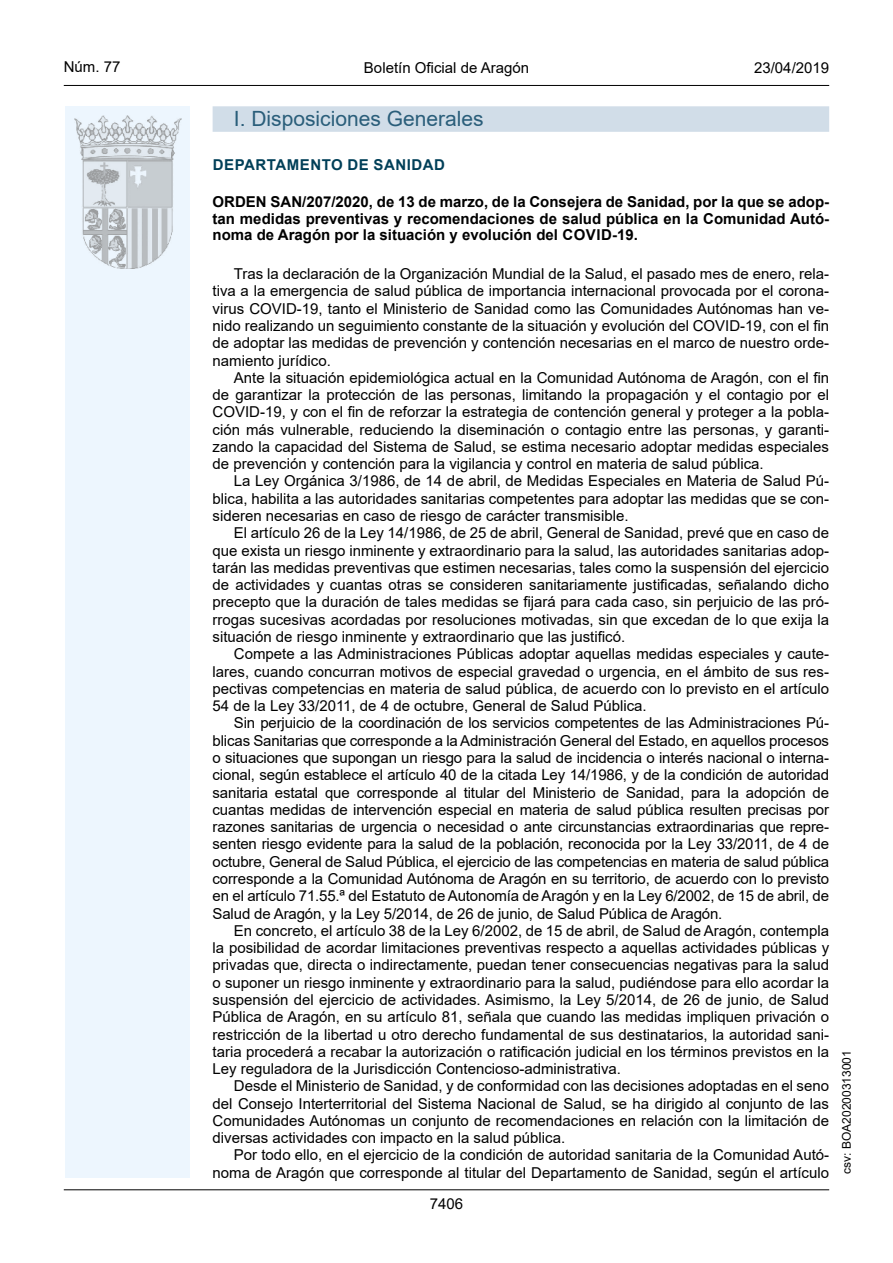
<style>
.page{position:relative;width:893px;height:1263px;background:#fff}
.page>*{position:absolute;margin:0;border:0;box-sizing:border-box;transform-origin:0 0}
.Titulo_sec{font:21px "Arial";color:#2a5e7a}
.inicio_de_parrafo{font:15px/17.2px "Arial";color:#000;text-align:justify}
.Titulo_text{font:700 15px/16.5px "Arial";color:#000;text-align:justify}
.estilo_head-c{font:15px "Arial MT2";color:#000}
.emisor_text{font:700 15px "Arial";letter-spacing:.035em;color:#003f58}
.estilo_head-d{font:15px "Arial";color:#000}
.estilo_head-i{font:15px "Arial";color:#000}
.numero_pagina{font:15px "Arial";color:#000}
.estilo_head-i-2{font:12px "Arial";color:#000}
.s1{font-family:"Arial MT2"}
</style>
<div class="page">
<div style="left:65px;top:106px;width:125px;height:1072px;background:#edf6fe"></div>
<img style="left:75px;top:115px;width:106px;height:153px">
<hr style="left:64px;top:85px;width:765px;height:1px;background:#000">
<hr style="left:64px;top:1189px;width:765px;height:1px;background:#000">
<div style="left:213px;top:106px;width:616px;height:26px;background:#d1dde8"></div>
<p class="estilo_head-i" style="left:64px;top:57px;width:58px">Núm. 77</p>
<p class="estilo_head-c" style="left:364px;top:57px;width:167px">Boletín Oficial de Aragón</p>
<p class="estilo_head-d" style="left:754px;top:57px;width:77px">23/04/2019</p>
<p class="Titulo_sec" style="left:234px;top:104px;width:251px">I. Disposiciones Generales</p>
<p class="emisor_text" style="left:213px;top:154px;width:234px">DEPARTAMENTO DE SANIDAD</p>
<p class="Titulo_text" style="left:213px;top:194px;width:618px">ORDEN SAN/207/2020, de 13 de marzo, de la Consejera de Sanidad, por la que se adop&shy;tan medidas preventivas y recomendaciones de salud pública en la Comunidad Autó&shy;noma de Aragón por la situación y evolución del COVID-19.</p>
<p class="inicio_de_parrafo" style="left:213px;top:265px;width:618px;text-indent:21px">Tras la declaración de la Organización Mundial de la Salud, el pasado mes de enero, rela&shy;tiva a la emergencia de salud pública de importancia internacional provocada por el corona&shy;virus COVID-19, tanto el Ministerio de Sanidad como las Comunidades Autónomas han ve&shy;<span class="s1">nido realizando un seguimiento constante de la situación y evolución del COVID-19, con el fin </span>de adoptar las medidas de prevención y contención necesarias en el marco de nuestro orde&shy;namiento jurídico.</p>
<p class="inicio_de_parrafo" style="left:213px;top:369px;width:618px;text-indent:21px"><span class="s1">Ante la situación epidemiológica actual en la Comunidad Autónoma de Aragón, con el fin </span>de garantizar la protección de las personas, limitando la propagación y el contagio por el <span class="s1">COVID-19, y con el fin de reforzar la estrategia de contención general y proteger a la pobla&shy;</span>ción más vulnerable, reduciendo la diseminación o contagio entre las personas, y garanti&shy;zando la capacidad del Sistema de Salud, se estima necesario adoptar medidas especiales de prevención y contención para la vigilancia y control en materia de salud pública.</p>
<p class="inicio_de_parrafo" style="left:213px;top:472px;width:618px;text-indent:21px">La Ley Orgánica 3/1986, de 14 de abril, de Medidas Especiales en Materia de Salud Pú&shy;blica, habilita a las autoridades sanitarias competentes para adoptar las medidas que se con&shy;sideren necesarias en caso de riesgo de carácter transmisible.</p>
<p class="inicio_de_parrafo" style="left:213px;top:524px;width:618px;text-indent:21px">El artículo 26 de la Ley 14/1986, de 25 de abril, General de Sanidad, prevé que en caso de que exista un riesgo inminente y extraordinario para la salud, las autoridades sanitarias adop&shy;tarán las medidas preventivas que estimen necesarias, tales como la suspensión del ejercicio <span class="s1">de actividades y cuantas otras se consideren sanitariamente justificadas, señalando dicho precepto que la duración de tales medidas se fijará para cada caso, sin perjuicio de las pró&shy;</span>rrogas sucesivas acordadas por resoluciones motivadas, sin que excedan de lo que exija la <span class="s1">situación de riesgo inminente y extraordinario que las justificó.</span></p>
<p class="inicio_de_parrafo" style="left:213px;top:645px;width:618px;text-indent:21px">Compete a las Administraciones Públicas adoptar aquellas medidas especiales y caute&shy;lares, cuando concurran motivos de especial gravedad o urgencia, en el ámbito de sus res&shy;pectivas competencias en materia de salud pública, de acuerdo con lo previsto en el artículo 54 de la Ley 33/2011, de 4 de octubre, General de Salud Pública.</p>
<p class="inicio_de_parrafo" style="left:213px;top:714px;width:618px;text-indent:21px">Sin perjuicio de la coordinación de los servicios competentes de las Administraciones Pú&shy;blicas Sanitarias que corresponde a la Administración General del Estado, en aquellos procesos o situaciones que supongan un riesgo para la salud de incidencia o interés nacional o interna&shy;cional, según establece el artículo 40 de la citada Ley 14/1986, y de la condición de autoridad sanitaria estatal que corresponde al titular del Ministerio de Sanidad, para la adopción de cuantas medidas de intervención especial en materia de salud pública resulten precisas por razones sanitarias de urgencia o necesidad o ante circunstancias extraordinarias que repre&shy;senten riesgo evidente para la salud de la población, reconocida por la Ley 33/2011, de 4 de octubre, General de Salud Pública, el ejercicio de las competencias en materia de salud pública corresponde a la Comunidad Autónoma de Aragón en su territorio, de acuerdo con lo previsto en el artículo 71.55.ª del Estatuto de Autonomía de Aragón y en la Ley 6/2002, de 15 de abril, de Salud de Aragón, y la Ley 5/2014, de 26 de junio, de Salud Pública de Aragón.</p>
<p class="inicio_de_parrafo" style="left:213px;top:922px;width:618px;text-indent:21px">En concreto, el artículo 38 de la Ley 6/2002, de 15 de abril, de Salud de Aragón, contempla la posibilidad de acordar limitaciones preventivas respecto a aquellas actividades públicas y privadas que, directa o indirectamente, puedan tener consecuencias negativas para la salud o suponer un riesgo inminente y extraordinario para la salud, pudiéndose para ello acordar la suspensión del ejercicio de actividades. Asimismo, la Ley 5/2014, de 26 de junio, de Salud <span class="s1">Pública de Aragón, en su artículo 81, señala que cuando las medidas impliquen privación o restricción de la libertad u otro derecho fundamental de sus destinatarios, la autoridad sani&shy;taria procederá a recabar la autorización o ratificación judicial en los términos previstos en la </span>Ley reguladora de la Jurisdicción Contencioso-administrativa.</p>
<p class="inicio_de_parrafo" style="left:213px;top:1077px;width:618px;text-indent:21px"><span class="s1">Desde el Ministerio de Sanidad, y de conformidad con las decisiones adoptadas en el seno </span>del Consejo Interterritorial del Sistema Nacional de Salud, se ha dirigido al conjunto de las Comunidades Autónomas un conjunto de recomendaciones en relación con la limitación de diversas actividades con impacto en la salud pública.</p>
<p class="inicio_de_parrafo" style="left:213px;top:1146px;width:618px;text-align:right">Por todo ello, en el ejercicio de la condición de autoridad sanitaria de la Comunidad Autó&shy;noma de Aragón que corresponde al titular del Departamento de Sanidad, según el artículo</p>
<p class="numero_pagina" style="left:430px;top:1193px;width:35px">7406</p>
<p class="estilo_head-i-2" style="left:838px;top:1174px;width:125px;rotate:-90deg">csv: BOA20200313001</p>
</div>
